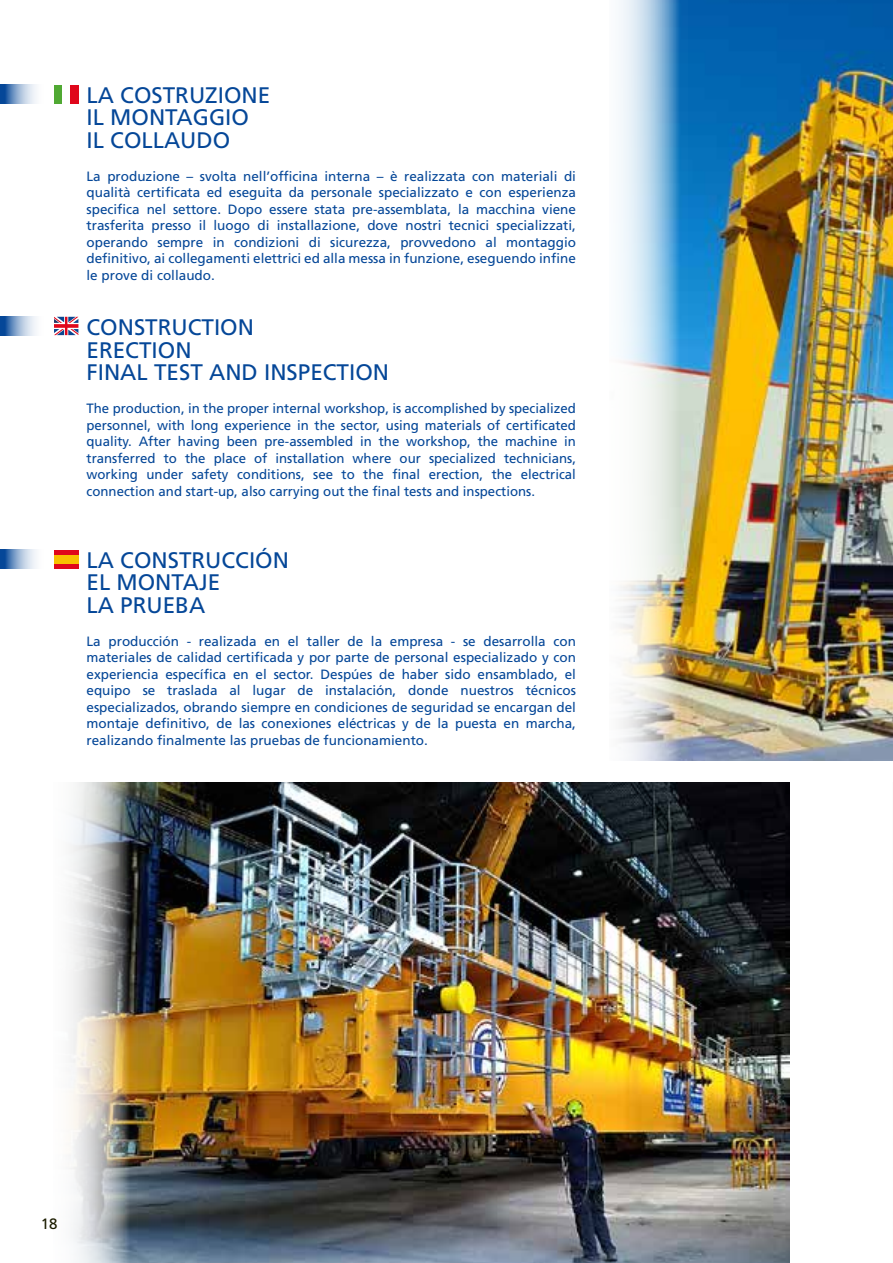
<style>
.page{position:relative;width:893px;height:1263px;background:#fff}
.page>*{position:absolute;margin:0;border:0;box-sizing:border-box;transform-origin:0 0}
.t1{font:22.5px/22.5px "Frutiger LT Std";color:#054798}
.t2{font:15px "Frutiger LT Std";color:#1c1d00}
.t3{font:13.5px/16.5px "Frutiger LT Std";color:#054798;text-align:justify}
</style>
<div class="page">
<img style="left:688px;top:0;width:205px;height:761px">
<img style="left:620px;top:0;width:68px;height:761px">
<img style="left:138px;top:782px;width:652px;height:481px">
<svg style="left:0;top:85px;width:138px;height:1178px"></svg>
<div style="left:70px;top:85px;width:8px;height:18px;background:#e0071b"></div>
<div style="left:54px;top:85px;width:8px;height:18px;background:#50a933"></div>
<div style="left:62px;top:85px;width:8px;height:18px;background:#fff"></div>
<svg style="left:54px;top:317px;width:24px;height:18px"></svg>
<div style="left:54px;top:555px;width:24px;height:9px;background:#f8c000"></div>
<div style="left:54px;top:550px;width:24px;height:5px;background:#e0071b"></div>
<div style="left:54px;top:564px;width:24px;height:5px;background:#e0071b"></div>
<svg style="left:0;top:84px;width:47px;height:20px"></svg>
<svg style="left:0;top:316px;width:47px;height:19px"></svg>
<svg style="left:0;top:550px;width:47px;height:19px"></svg>
<h1 class="t1" style="left:87px;top:84px;width:185px">LA COSTRUZIONE<br>IL MONTAGGIO<br>IL COLLAUDO</h1>
<p class="t3" style="left:87px;top:168px;width:491px">La produzione – svolta nell’officina interna – è realizzata con materiali di qualità certificata ed eseguita da personale specializzato e con esperienza specifica nel settore. Dopo essere stata pre-assemblata, la macchina viene trasferita presso il luogo di installazione, dove nostri tecnici specializzati, operando sempre in condizioni di sicurezza, provvedono al montaggio definitivo, ai collegamenti elettrici ed alla messa in funzione, eseguendo infine le prove di collaudo.</p>
<h1 class="t1" style="left:87px;top:316px;width:304px">CONSTRUCTION<br>ERECTION<br>FINAL TEST AND INSPECTION</h1>
<p class="t3" style="left:87px;top:401px;width:491px">The production, in the proper internal workshop, is accomplished by specialized personnel, with long experience in the sector, using materials of certificated quality. After having been pre-assembled in the workshop, the machine in transferred to the place of installation where our specialized technicians, working under safety conditions, see to the final erection, the electrical connection and start-up, also carrying out the final tests and inspections.</p>
<h1 class="t1" style="left:87px;top:549px;width:204px">LA CONSTRUCCIÓN<br>EL MONTAJE<br>LA PRUEBA</h1>
<p class="t3" style="left:87px;top:633px;width:491px">La producción - realizada en el taller de la empresa - se desarrolla con materiales de calidad certificada y por parte de personal especializado y con experiencia específica en el sector. Despúes de haber sido ensamblado, el equipo se traslada al lugar de instalación, donde nuestros técnicos especializados, obrando siempre en condiciones de seguridad se encargan del montaje definitivo, de las conexiones eléctricas y de la puesta en marcha, realizando finalmente las pruebas de funcionamiento.</p>
<p class="t2" style="left:41px;top:1215px;width:18px">18</p>
</div>
